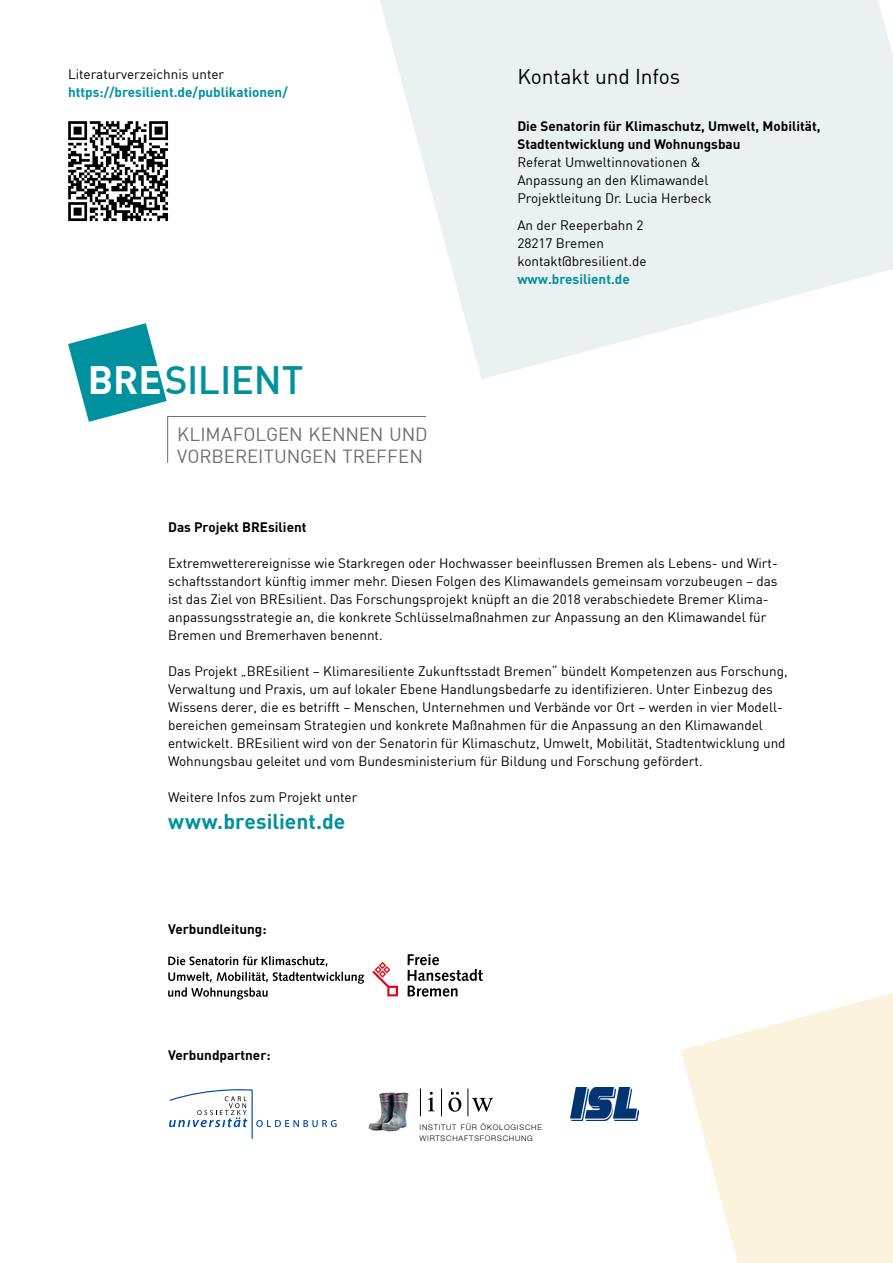
<style>
.page{position:relative;width:893px;height:1263px;background:#fff}
.page>*{position:absolute;margin:0;border:0;box-sizing:border-box;transform-origin:0 0}
.t1{font:500 38.7px "DIN";letter-spacing:-.01em;color:#00919e}
.t2{font:700 21px "DIN";color:#00919e}
.t3{font:21px "DIN";letter-spacing:-.005em;color:#000}
.t4{font:18.6px "DIN";letter-spacing:-.005em;color:#6f6f6e}
.t5{font:13.5px/18px "DIN";color:#000}
.t6{font:700 13.5px/18px "DIN";color:#000}
.t7{font:700 13.5px "DIN";color:#00919e}
.t8{font:300 7.65px/11.6px "Helvetica Neue";letter-spacing:.1em;color:#000}
.s1{font-weight:700;color:#fff}
</style>
<div class="page">
<svg style="left:681px;top:993px;width:212px;height:270px;fill:#fbf3de"></svg>
<svg style="left:68px;top:323px;width:359px;height:140px"></svg>
<svg style="left:408px;top:954px;width:75px;height:42px"></svg>
<svg style="left:372px;top:962px;width:26px;height:34px"></svg>
<svg style="left:168px;top:956px;width:160px;height:10px"></svg>
<svg style="left:168px;top:972px;width:196px;height:27px"></svg>
<svg style="left:169px;top:1089px;width:168px;height:50px"></svg>
<svg style="left:441px;top:1088px;width:1px;height:28px"></svg>
<svg style="left:468px;top:1088px;width:25px;height:28px"></svg>
<svg style="left:448px;top:1092px;width:13px;height:20px"></svg>
<svg style="left:428px;top:1092px;width:7px;height:19px"></svg>
<svg style="left:420px;top:1088px;width:1px;height:28px"></svg>
<img style="left:368px;top:1092px;width:41px;height:40px">
<img style="left:570px;top:1088px;width:68px;height:32px">
<svg style="left:380px;top:0;width:513px;height:379px;fill:#eaf1f3"></svg>
<svg style="left:68px;top:121px;width:100px;height:100px"></svg>
<p class="t5" style="left:68px;top:64px;width:158px">Literaturverzeichnis unter</p>
<p class="t7" style="left:68px;top:83px;width:221px">https://bresilient.de/publikationen/</p>
<h1 class="t1" style="left:88px;top:355px;width:217px"><span class="s1">BRE</span>SILIENT</h1>
<h3 class="t4" style="left:177px;top:423px;width:56px">Klimafo</h3>
<h3 class="t4" style="left:255px;top:423px;width:170px">lgen Kennen und</h3>
<h3 class="t4" style="left:177px;top:444px;width:12px">vorberei</h3>
<h3 class="t4" style="left:264px;top:444px;width:101px">tungen treffe</h3>
<h3 class="t4" style="left:409px;top:444px;width:15px">n</h3>
<h2 class="t3" style="left:517px;top:64px;width:164px">Kontakt und Infos</h2>
<p class="t6" style="left:517px;top:117px;width:305px">Die Senatorin für Klimaschutz, Umwelt, Mobilität,<br>Stadtentwicklung und Wohnungsbau</p>
<p class="t5" style="left:517px;top:153px;width:196px">Referat U mweltinnovationen &amp;<br>Anpassung an den Klimawandel<br>Projektleitung Dr. Lucia Herbeck</p>
<p class="t5" style="left:517px;top:215px;width:131px">An der Reeperbahn 2<br>28217 Bremen kontakt@bresilient.de</p>
<p class="t7" style="left:517px;top:270px;width:114px">www.bresilient.de</p>
<p class="t6" style="left:168px;top:517px;width:140px">Das Projekt BREsilient</p>
<p class="t5" style="left:168px;top:554px;width:611px">Extremwetterereignisse wie Starkregen oder Hochwasser beeinflussen Bremen als Lebens- und Wirt&shy;schaftsstandort künftig immer mehr. Diesen Folgen des Klimawandels gemeinsam vorzubeugen – das ist das Ziel von BREsilient. Das Forschungsprojekt knüpft an die 2018 verabschiedete Bremer Klima&shy;anpassungsstrategie an, die konkrete Schlüsselmaßnahmen zur Anpassung an den Klimawandel für Bremen und Bremerhaven benennt.</p>
<p class="t5" style="left:168px;top:662px;width:621px">Das Projekt „BREsilient – Klimaresiliente Zukunftsstadt Bremen“ bündelt Kompetenzen aus Forschung, Verwaltung und Praxis, um auf lokaler Ebene Handlungsbedarfe zu identifizieren. U nter Einbezug des Wissens derer, die es betrifft – Menschen, U nternehmen und Verbände vor Ort – werden in vier Modell&shy;bereichen gemeinsam Strategien und konkrete Maßnahmen für die Anpassung an den Klimawandel entwickelt. BREsilient wird von der Senatorin für Klimaschutz, U mwelt, Mobilität, Stadtentwicklung und Wohnungsbau geleitet und vom Bundesministerium für Bildung und Forschung gefördert.</p>
<p class="t5" style="left:168px;top:788px;width:191px">Weitere Infos zum Projekt unter</p>
<h2 class="t2" style="left:168px;top:807px;width:179px">www.bresilient.de</h2>
<p class="t6" style="left:168px;top:919px;width:100px">Verbundleitung:</p>
<p class="t6" style="left:168px;top:1045px;width:104px">Verbundpartner:</p>
<p class="t8" style="left:419px;top:1121px;width:124px">INSTITUT FÜR ÖKOLOGISCHE<br>WIRTSCHAFTSFORSCHUNG</p>
</div>
